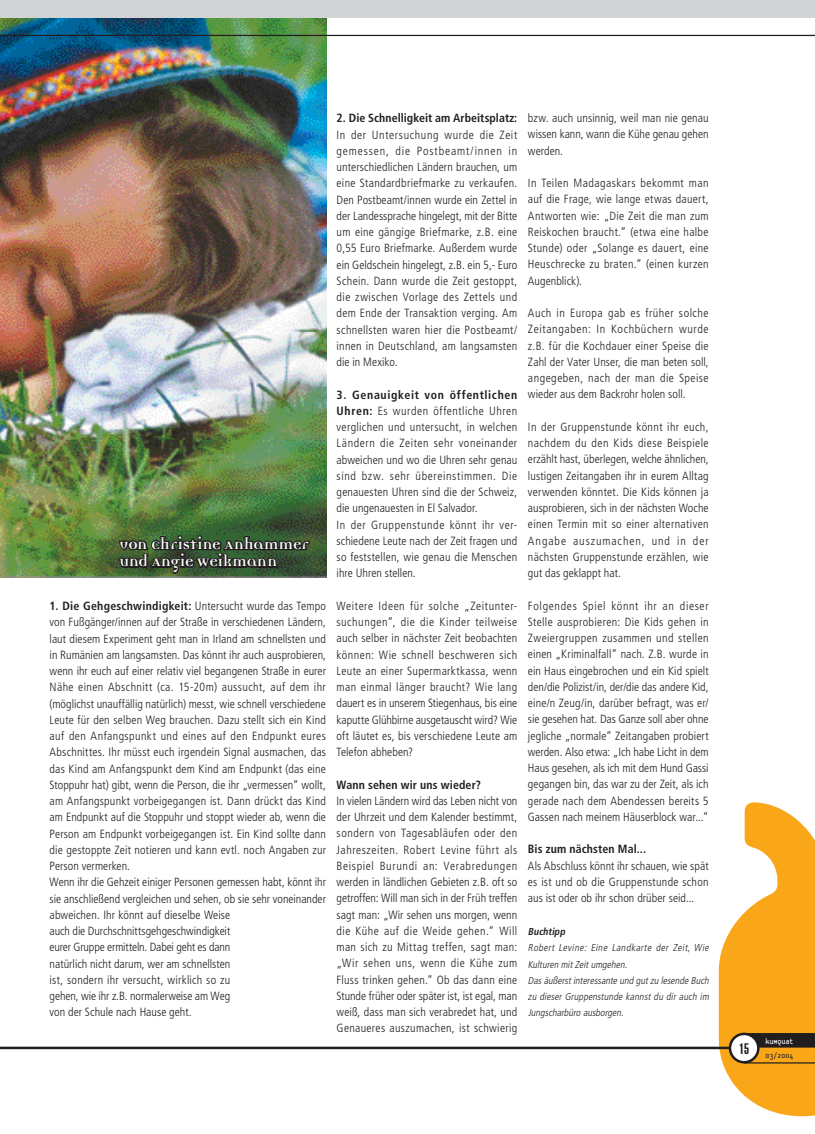
<style>
.page{position:relative;width:815px;height:1134px;background:#fff}
.page>*{position:absolute;margin:0;border:0;box-sizing:border-box;transform-origin:0 0}
.t1{font:17.5px/17.5px "Democratica Bold Oldstyle";letter-spacing:.005em;color:#fff}
.t2{font:900 extra-condensed 15px "Helvetica";color:#221e1f}
.t3{font:300 condensed 11.88px/16.2px "Frutiger";letter-spacing:.01em;color:#221e1f;text-align:justify}
.t4{font:700 condensed 11.88px "Frutiger";letter-spacing:.01em;color:#221e1f}
.t5{font:italic 300 condensed 10px/16.2px "Frutiger";color:#221e1f}
.t6{font:italic 700 condensed 10px "Frutiger";color:#221e1f}
.t7{font:8.75px "Platelet";color:#fff}
.t8{font:8.75px "Platelet";color:#221e1f}
.s1{font-weight:700}
</style>
<div class="page">
<img style="left:0;top:18px;width:326px;height:560px">
<svg style="left:719px;top:802px;width:96px;height:314px"></svg>
<hr style="left:744px;top:1062px;width:71px;height:1px;background:#221e1f">
<hr style="left:0;top:35px;width:815px;height:1px;background:#221e1f">
<hr style="left:0;top:1047px;width:732px;height:2px;background:#221e1f">
<div style="left:0;top:0;width:815px;height:18px;background:#d1d3d4"></div>
<div style="left:730px;top:1034px;width:28px;height:28px;background:#fff;border-radius:50%"></div>
<div style="left:729px;top:1033px;width:31px;height:30px;border:2px solid #221e1f;border-radius:50%"></div>
<img style="left:117px;top:479px;width:194px;height:99px">
<h1 class="t1" style="left:120px;top:537px;width:191px">von Christine Anhammer und Angie Weikmann</h1>
<p class="t3" style="left:50px;top:598px;width:278px;text-align:left"><span class="s1">1. Die Gehgeschwindigkeit:</span> Untersucht wurde das Tempo von Fußgänger/innen auf der Straße in verschiedenen Ländern, laut diesem Experiment geht man in Irland am schnellsten und in Rumänien am langsamsten. Das könnt ihr auch ausprobieren, wenn ihr euch auf einer relativ viel begangenen Straße in eurer Nähe einen Abschnitt (ca. 15-20m) aussucht, auf dem ihr (möglichst unauffällig natürlich) messt, wie schnell verschiedene Leute für den selben Weg brauchen. Dazu stellt sich ein Kind auf den Anfangspunkt und eines auf den Endpunkt eures Abschnittes. Ihr müsst euch irgendein Signal ausmachen, das das Kind am Anfangspunkt dem Kind am Endpunkt (das eine Stoppuhr hat) gibt, wenn die Person, die ihr „vermessen“ wollt, am Anfangspunkt vorbeigegangen ist. Dann drückt das Kind am Endpunkt auf die Stoppuhr und stoppt wieder ab, wenn die Person am Endpunkt vorbeigegangen ist. Ein Kind sollte dann die gestoppte Zeit notieren und kann evtl. noch Angaben zur Person vermerken.<br>Wenn ihr die Gehzeit einiger Personen gemessen habt, könnt ihr sie anschließend vergleichen und sehen, ob sie sehr voneinander</p>
<p class="t3" style="left:50px;top:907px;width:182px">abweichen. Ihr könnt auf dieselbe Weise auch die Durchschnittsgehgeschwindigkeit eurer Gruppe ermitteln. Dabei geht es dann natürlich nicht darum, wer am schnellsten ist, sondern ihr versucht, wirklich so zu gehen, wie ihr z.B. normalerweise am Weg von der Schule nach Hause geht.</p>
<p class="t4" style="left:337px;top:111px;width:182px">2. Die Schnelligkeit am Arbeitsplatz:</p>
<p class="t3" style="left:337px;top:127px;width:182px">In der Untersuchung wurde die Zeit gemessen, die Postbeamt/innen in unterschiedlichen Ländern brauchen, um eine Standardbriefmarke zu verkaufen.<br>Den Postbeamt/innen wurde ein Zettel in der Landessprache hingelegt, mit der Bitte um eine gängige Briefmarke, z.B. eine 0,55 Euro Briefmarke. Außerdem wurde ein Geldschein hingelegt, z.B. ein 5,- Euro Schein. Dann wurde die Zeit gestoppt, die zwischen Vorlage des Zettels und dem Ende der Transaktion verging. Am schnellsten waren hier die Postbeamt/ innen in Deutschland, am langsamsten die in Mexiko.</p>
<p class="t3" style="left:337px;top:387px;width:182px;text-align:left"><span class="s1">3. Genauigkeit von öffentlichen Uhren:</span> Es wurden öffentliche Uhren verglichen und untersucht, in welchen Ländern die Zeiten sehr voneinander abweichen und wo die Uhren sehr genau sind bzw. sehr übereinstimmen. Die genauesten Uhren sind die der Schweiz, die ungenauesten in El Salvador.<br>In der Gruppenstunde könnt ihr ver&shy;schiedene Leute nach der Zeit fragen und so feststellen, wie genau die Menschen ihre Uhren stellen.</p>
<p class="t3" style="left:337px;top:598px;width:182px">Weitere Ideen für solche „Zeitunter&shy;suchungen“, die die Kinder teilweise auch selber in nächster Zeit beobachten können: Wie schnell beschweren sich Leute an einer Supermarktkassa, wenn man einmal länger braucht? Wie lang dauert es in unserem Stiegenhaus, bis eine kaputte Glühbirne ausgetauscht wird? Wie oft läutet es, bis verschiedene Leute am Telefon abheben?</p>
<p class="t4" style="left:337px;top:777px;width:146px">Wann sehen wir uns wieder?</p>
<p class="t3" style="left:337px;top:793px;width:182px">In vielen Ländern wird das Leben nicht von der Uhrzeit und dem Kalender bestimmt, sondern von Tagesabläufen oder den Jahreszeiten. Robert Levine führt als Beispiel Burundi an: Verabredungen werden in ländlichen Gebieten z.B. oft so getroffen: Will man sich in der Früh treffen sagt man: „Wir sehen uns morgen, wenn die Kühe auf die Weide gehen.“ Will man sich zu Mittag treffen, sagt man: „Wir sehen uns, wenn die Kühe zum Fluss trinken gehen.“ Ob das dann eine Stunde früher oder später ist, ist egal, man weiß, dass man sich verabredet hat, und Genaueres auszumachen, ist schwierig</p>
<p class="t3" style="left:528px;top:110px;width:182px">bzw. auch unsinnig, weil man nie genau wissen kann, wann die Kühe genau gehen werden.</p>
<p class="t3" style="left:528px;top:175px;width:182px">In Teilen Madagaskars bekommt man auf die Frage, wie lange etwas dauert, Antworten wie: „Die Zeit die man zum Reiskochen braucht.“ (etwa eine halbe Stunde) oder „Solange es dauert, eine Heuschrecke zu braten.“ (einen kurzen Augenblick).</p>
<p class="t3" style="left:528px;top:305px;width:182px">Auch in Europa gab es früher solche Zeitangaben: In Kochbüchern wurde z.B. für die Kochdauer einer Speise die Zahl der Vater Unser, die man beten soll, angegeben, nach der man die Speise wieder aus dem Backrohr holen soll.</p>
<p class="t3" style="left:528px;top:419px;width:182px">In der Gruppenstunde könnt ihr euch, nachdem du den Kids diese Beispiele erzählt hast, überlegen, welche ähnlichen, lustigen Zeitangaben ihr in eurem Alltag verwenden könntet. Die Kids können ja ausprobieren, sich in der nächsten Woche einen Termin mit so einer alternativen Angabe auszumachen, und in der nächsten Gruppenstunde erzählen, wie gut das geklappt hat.</p>
<p class="t3" style="left:528px;top:598px;width:182px">Folgendes Spiel könnt ihr an dieser Stelle ausprobieren: Die Kids gehen in Zweiergruppen zusammen und stellen einen „Kriminalfall“ nach. Z.B. wurde in ein Haus eingebrochen und ein Kid spielt den/die Polizist/in, der/die das andere Kid, eine/n Zeug/in, darüber befragt, was er/ sie gesehen hat. Das Ganze soll aber ohne jegliche „normale“ Zeitangaben probiert werden. Also etwa: „Ich habe Licht in dem Haus gesehen, als ich mit dem Hund Gassi gegangen bin, das war zu der Zeit, als ich gerade nach dem Abendessen bereits 5<br>Gassen nach meinem Häuserblock war...“</p>
<p class="t4" style="left:528px;top:842px;width:120px">Bis zum nächsten Mal...</p>
<p class="t3" style="left:528px;top:857px;width:182px">Als Abschluss könnt ihr schauen, wie spät es ist und ob die Gruppenstunde schon aus ist oder ob ihr schon drüber seid...</p>
<p class="t6" style="left:528px;top:926px;width:41px">Buchtipp</p>
<p class="t5" style="left:528px;top:940px;width:184px">Robert Levine: Eine Landkarte der Zeit, Wie Kulturen mitZeitumgehen.<br>Dasäußerstinteressante und gutzu lesende Buch zu dieser Gruppenstunde kannst du dir auch im Jungscharbüro ausborgen.</p>
<p class="t2" style="left:739px;top:1040px;width:11px">15</p>
<p class="t7" style="left:765px;top:1038px;width:30px">kuMquat</p>
<p class="t8" style="left:765px;top:1052px;width:30px">03/2004</p>
</div>
